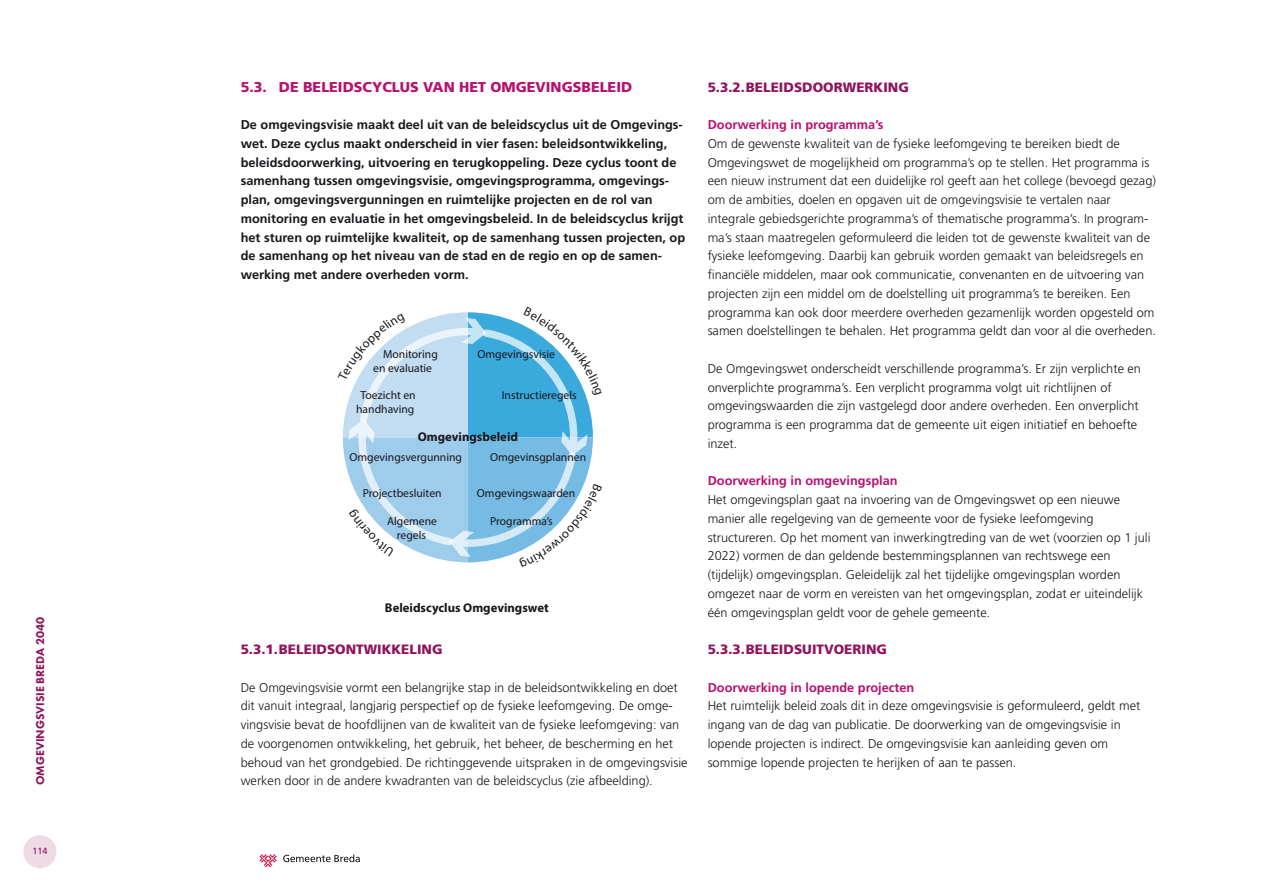
<style>
.page{position:relative;width:1263px;height:893px;background:#fff}
.page>*{position:absolute;margin:0;border:0;box-sizing:border-box;transform-origin:0 0}
.t1{font:900 14.25px "Frutiger LT Std";color:#b8116e}
.t2{font:900 13.5px "Frutiger LT Std";color:#8f145d}
.t3{font:300 12.75px/18.8px "Frutiger LT Std";color:#1a171c}
.t4{font:700 12.75px/18.8px "Frutiger LT Std";color:#1a171c}
.t5{font:700 12.75px "Frutiger LT Std";color:#b8116e}
.t6{font:700 12.75px "Myriad Pro";color:#1a171c}
.t7{font:11.7px/14px "Myriad Pro";color:#1a171c;text-align:center}
.t8{font:800 11.7px "Futura PT";color:#8f145d}
.t9{font:9px "Frutiger LT Std";color:#8f145d}
</style>
<div class="page">
<svg style="left:259px;top:854px;width:18px;height:13px"></svg>
<svg style="left:283px;top:854px;width:77px;height:8px"></svg>
<div style="left:23px;top:835px;width:33px;height:33px;background:#eddae5;border-radius:50%"></div>
<svg style="left:342px;top:312px;width:251px;height:251px"></svg>
<p class="t8" style="left:33px;top:785px;width:170px;rotate:-90deg">OMGEVINGSVISIE BREDA 2040</p>
<p class="t9" style="left:32px;top:846px;width:17px">114</p>
<p class="t1" style="left:241px;top:78px;width:393px">5.3. DE BELEIDSCYCLUS VAN HET OMGEVINGSBELEID</p>
<p class="t4" style="left:241px;top:115px;width:446px">De omgevingsvisie maakt deel uit van de beleidscyclus uit de Omgevings&shy;wet. Deze cyclus maakt onderscheid in vier fasen: beleidsontwikkeling, beleidsdoorwerking, uitvoering en terugkoppeling. Deze cyclus toont de samenhang tussen omgevingsvisie, omgevingsprogramma, omgevings&shy;plan, omgevingsvergunningen en ruimtelijke projecten en de rol van monitoring en evaluatie in het omgevingsbeleid. In de beleidscyclus krijgt het sturen op ruimtelijke kwaliteit, op de samenhang tussen projecten, op de samenhang op het niveau van de stad en de regio en op de samen&shy;werking met andere overheden vorm.</p>
<p class="t7" style="left:373px;top:347px;width:66px;text-align:left;text-indent:10px">Monitoring en evaluatie</p>
<p class="t7" style="left:356px;top:388px;width:61px">Toezicht en handhaving</p>
<p class="t7" style="left:478px;top:347px;width:79px">Omgevingsvisie</p>
<p class="t7" style="left:502px;top:388px;width:77px">Instructieregels</p>
<p class="t6" style="left:418px;top:428px;width:102px">Omgevingsbeleid</p>
<p class="t7" style="left:349px;top:450px;width:114px">Omgevingsvergunning</p>
<p class="t7" style="left:363px;top:486px;width:80px">Projectbesluiten</p>
<p class="t7" style="left:490px;top:450px;width:98px">Omgevinsgplannen</p>
<p class="t7" style="left:477px;top:486px;width:100px">Omgevingswaarden</p>
<p class="t7" style="left:387px;top:513px;width:51px">Algemene</p>
<p class="t7" style="left:490px;top:513px;width:64px">Programma’s</p>
<p class="t7" style="left:397px;top:527px;width:31px">regels</p>
<p class="t6" style="left:385px;top:599px;width:165px">Beleidscyclus Omgevingswet</p>
<p class="t2" style="left:241px;top:641px;width:203px">5.3.1.BELEIDSONTWIKKELING</p>
<p class="t3" style="left:241px;top:678px;width:448px">De Omgevingsvisie vormt een belangrijke stap in de beleidsontwikkeling en doet dit vanuit integraal, langjarig perspectief op de fysieke leefomgeving. De omge&shy;vingsvisie bevat de hoofdlijnen van de kwaliteit van de fysieke leefomgeving: van de voorgenomen ontwikkeling, het gebruik, het beheer, de bescherming en het behoud van het grondgebied. De richtinggevende uitspraken in de omgevingsvisie werken door in de andere kwadranten van de beleidscyclus (zie afbeelding).</p>
<p class="t2" style="left:708px;top:79px;width:203px">5.3.2.BELEIDSDOORWERKING</p>
<p class="t5" style="left:708px;top:117px;width:177px">Doorwerking in programma’s</p>
<p class="t3" style="left:708px;top:134px;width:450px">Om de gewenste kwaliteit van de fysieke leefomgeving te bereiken biedt de Omgevingswet de mogelijkheid om programma’s op te stellen. Het programma is een nieuw instrument dat een duidelijke rol geeft aan het college (bevoegd gezag) om de ambities, doelen en opgaven uit de omgevingsvisie te vertalen naar integrale gebiedsgerichte programma’s of thematische programma’s. In program&shy;ma’s staan maatregelen geformuleerd die leiden tot de gewenste kwaliteit van de fysieke leefomgeving. Daarbij kan gebruik worden gemaakt van beleidsregels en financiële middelen, maar ook communicatie, convenanten en de uitvoering van projecten zijn een middel om de doelstelling uit programma’s te bereiken. Een programma kan ook door meerdere overheden gezamenlijk worden opgesteld om samen doelstellingen te behalen. Het programma geldt dan voor al die overheden.</p>
<p class="t3" style="left:708px;top:359px;width:435px">De Omgevingswet onderscheidt verschillende programma’s. Er zijn verplichte en onverplichte programma’s. Een verplicht programma volgt uit richtlijnen of omgevingswaarden die zijn vastgelegd door andere overheden. Een onverplicht programma is een programma dat de gemeente uit eigen initiatief en behoefte inzet.</p>
<p class="t5" style="left:708px;top:473px;width:191px">Doorwerking in omgevingsplan</p>
<p class="t3" style="left:708px;top:490px;width:444px">Het omgevingsplan gaat na invoering van de Omgevingswet op een nieuwe manier alle regelgeving van de gemeente voor de fysieke leefomgeving structureren. Op het moment van inwerkingtreding van de wet (voorzien op 1 juli 2022) vormen de dan geldende bestemmingsplannen van rechtswege een (tijdelijk) omgevingsplan. Geleidelijk zal het tijdelijke omgevingsplan worden omgezet naar de vorm en vereisten van het omgevingsplan, zodat er uiteindelijk één omgevingsplan geldt voor de gehele gemeente.</p>
<p class="t2" style="left:708px;top:641px;width:181px">5.3.3.BELEIDSUITVOERING</p>
<p class="t5" style="left:708px;top:680px;width:208px">Doorwerking in lopende projecten</p>
<p class="t3" style="left:708px;top:697px;width:434px">Het ruimtelijk beleid zoals dit in deze omgevingsvisie is geformuleerd, geldt met ingang van de dag van publicatie. De doorwerking van de omgevingsvisie in lopende projecten is indirect. De omgevingsvisie kan aanleiding geven om sommige lopende projecten te herijken of aan te passen.</p>
</div>
